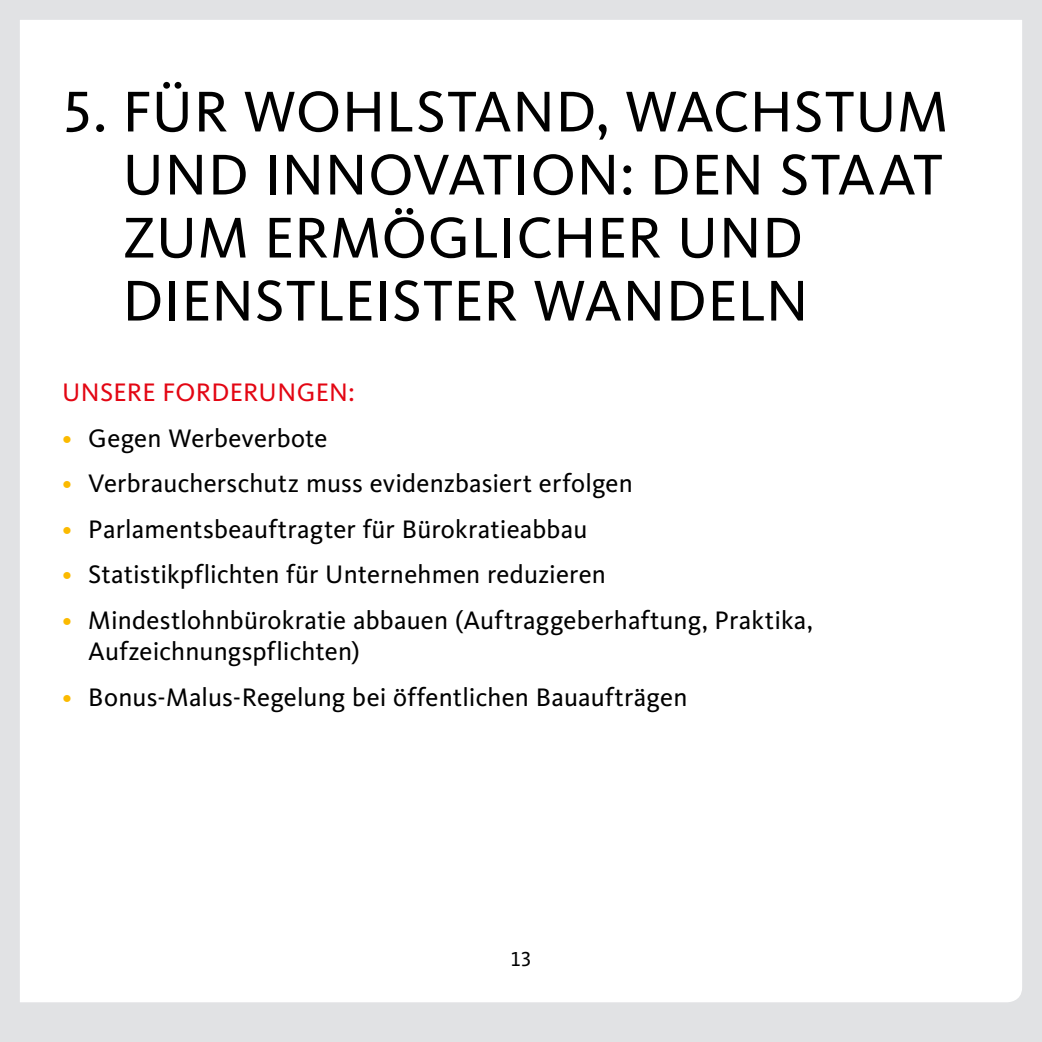
<style>
.page{position:relative;width:1042px;height:1042px;background:#e1e2e4}
.page>*{position:absolute;margin:0;border:0;box-sizing:border-box;transform-origin:0 0}
.t1{font:59.5px/63px "CDU Kievit Tab";letter-spacing:.005em;color:#000}
.t2{font:26.25px/31.5px "CDU Kievit Tab";letter-spacing:.005em;color:#000}
.t3{font:26.25px "CDU Kievit Tab";letter-spacing:.015em;color:#e30613}
.t4{font:21px "CDU Kievit Tab";color:#000}
.s1{color:#fbba00}
</style>
<div class="page">
<div style="left:20px;top:20px;width:1002px;height:982px;background:#fff"></div>
<h1 class="t1" style="left:122px;top:81px;width:827px;text-indent:-60px">5. FÜR WOHLSTAND, WACHSTUM<br>UND INNOVATION: DEN STAAT<br>ZUM ERMÖGLICHER UND<br>DIENSTLEISTER WANDELN</h1>
<p class="t3" style="left:62px;top:377px;width:294px">UNSERE FORDERUNGEN:</p>
<p class="t2" style="left:62px;top:422px;width:267px"><span class="s1">•</span> Gegen Werbeverbote</p>
<p class="t2" style="left:62px;top:468px;width:572px"><span class="s1">•</span> Verbraucherschutz muss evidenzbasiert erfolgen</p>
<p class="t2" style="left:62px;top:513px;width:527px"><span class="s1">•</span> Parlamentsbeauftragter für Bürokratieabbau</p>
<p class="t2" style="left:62px;top:559px;width:545px"><span class="s1">•</span> Statistikpflichten für Unternehmen reduzieren</p>
<p class="t2" style="left:88px;top:604px;width:726px;text-indent:-26px"><span class="s1">•</span> Mindestlohnbürokratie abbauen (Auftraggeberhaftung, Praktika,<br>Aufzeichnungspflichten)</p>
<p class="t2" style="left:62px;top:681px;width:627px"><span class="s1">•</span> Bonus-Malus-Regelung bei öffentlichen Bauaufträgen</p>
<p class="t4" style="left:510px;top:946px;width:23px">13</p>
</div>
